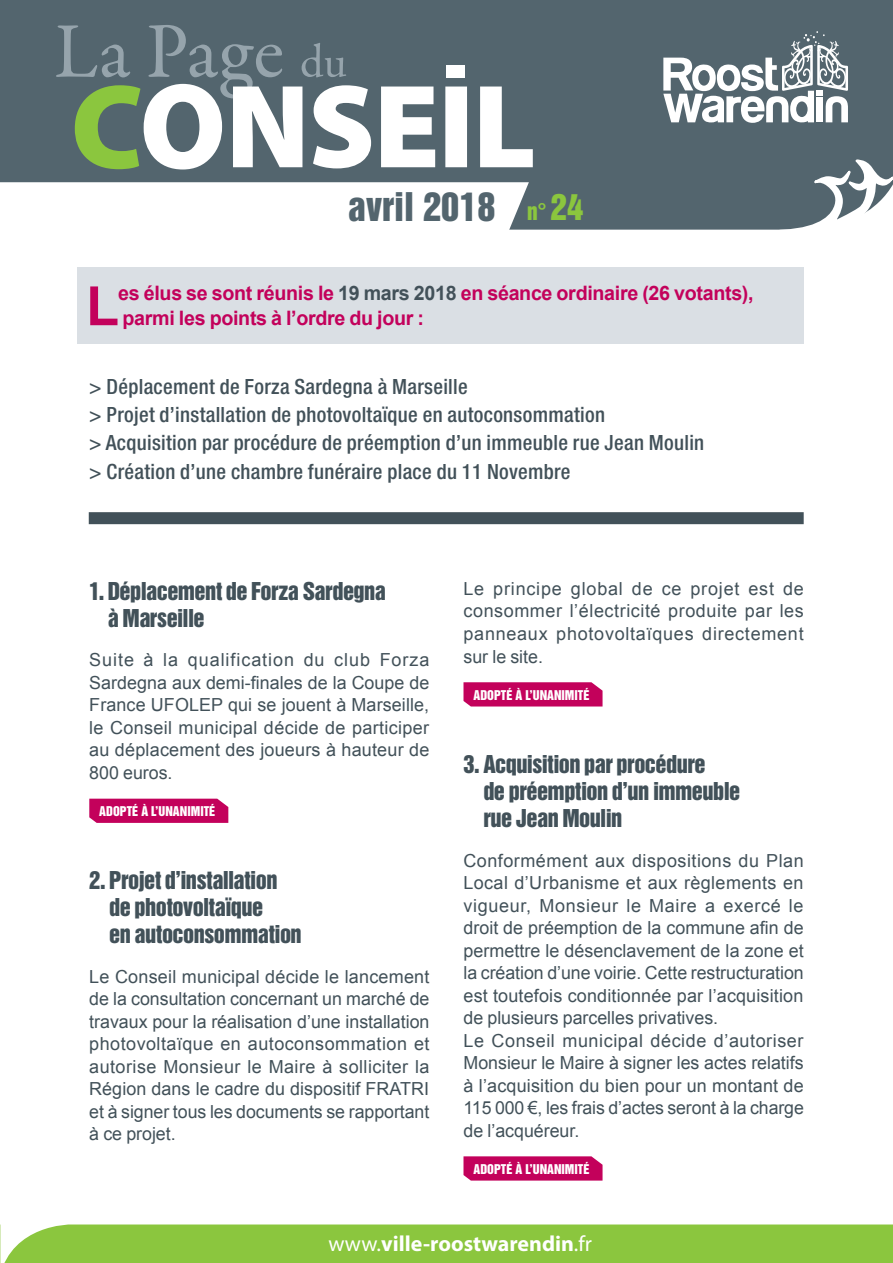
<style>
.page{position:relative;width:893px;height:1263px;background:#fff}
.page>*{position:absolute;margin:0;border:0;box-sizing:border-box;transform-origin:0 0}
.t1{font:700 54.6px "Arial";color:#c3015b}
.t2{font:36.15px "Helvetica Inserat";color:#53656e}
.t3{font:22.5px/27px "Helvetica Inserat";letter-spacing:-.025em;color:#425159}
.t4{font:700 21.9px "Myriad Pro";color:#fff}
.t5{font:500 condensed 21px/28.2px "Helvetica Neue";letter-spacing:.015em;color:#425159}
.t6{font:700 19.95px/24.9px "Arial";letter-spacing:-.015em;color:#c3015b}
.t7{font:18px/22.5px "Arial";letter-spacing:.01em;color:#425159;text-align:justify}
.t8{font:12.3px "Helvetica Inserat";color:#fff}
.s1{font-size:21.3px;color:#8bc63e}
.s2{font-size:32.85px;color:#8bc63e}
.s3{color:#425159}
.s4{font-weight:400}
</style>
<div class="page">
<div style="left:0;top:0;width:893px;height:230px;background:#53656e"></div>
<svg style="left:755px;top:157px;width:138px;height:73px"></svg>
<svg style="left:663px;top:31px;width:185px;height:92px"></svg>
<svg style="left:0;top:182px;width:529px;height:48px"></svg>
<svg style="left:56px;top:25px;width:477px;height:144px"></svg>
<div style="left:446px;top:65px;width:18px;height:13px;background:#fff"></div>
<div style="left:0;top:1224px;width:893px;height:39px;background:#8bc63e"></div>
<div style="left:77px;top:268px;width:727px;height:76px;background:#dadfe4"></div>
<div style="left:89px;top:512px;width:715px;height:12px;background:#425159"></div>
<div style="left:89px;top:799px;width:139px;height:24px;background:#c3015b"></div>
<div style="left:463px;top:682px;width:139px;height:24px;background:#c3015b"></div>
<div style="left:463px;top:1156px;width:139px;height:24px;background:#c3015b"></div>
<h2 class="t2" style="left:348px;top:186px;width:237px">avril 2018 <span class="s1">n°</span> <span class="s2">24</span></h2>
<h1 class="t1" style="left:86px;top:270px;width:35px">L</h1>
<p class="t6" style="left:118px;top:281px;width:637px">es élus se sont réunis le <span class="s3">19 mars 2018</span> en séance ordinaire (26 votants), parmi les points à l’ordre du jour :</p>
<p class="t5" style="left:89px;top:372px;width:616px">&gt; Déplacement de Forza Sardegna à Marseille<br>&gt; Projet d’installation de photovoltaïque en autoconsommation<br>&gt; Acquisition par procédure de préemption d’un immeuble rue Jean Moulin &gt; Création d’une chambre funéraire place du 11 Novembre</p>
<p class="t3" style="left:108px;top:578px;width:280px;text-indent:-19px">1. Déplacement de Forza Sardegna à Marseille</p>
<p class="t7" style="left:89px;top:649px;width:342px">Suite à la qualification du club Forza Sardegna aux demi-finales de la Coupe de France UFOLEP qui se jouent à Marseille, le Conseil municipal décide de participer au déplacement des joueurs à hauteur de 800 euros.</p>
<p class="t8" style="left:99px;top:804px;width:118px">ADOPTÉ À L’UNANIMITÉ</p>
<p class="t3" style="left:109px;top:867px;width:194px;text-indent:-20px">2. Projet d’installation de photovoltaïque<br>en autoconsommation</p>
<p class="t7" style="left:89px;top:965px;width:342px">Le Conseil municipal décide le lancement de la consultation concernant un marché de travaux pour la réalisation d’une installation photovoltaïque en autoconsommation et autorise Monsieur le Maire à solliciter la Région dans le cadre du dispositif FRATRI et à signer tous les documents se rapportant à ce projet.</p>
<p class="t7" style="left:463px;top:578px;width:342px">Le principe global de ce projet est de consommer l’électricité produite par les panneaux photovoltaïques directement sur le site.</p>
<p class="t8" style="left:473px;top:688px;width:118px">ADOPTÉ À L’UNANIMITÉ</p>
<p class="t3" style="left:483px;top:751px;width:258px;text-indent:-20px">3. Acquisition par procédure<br>de préemption d’un immeuble rue Jean Moulin</p>
<p class="t7" style="left:463px;top:849px;width:342px;text-align:left">Conformément aux dispositions du Plan Local d’Urbanisme et aux règlements en vigueur, Monsieur le Maire a exercé le droit de préemption de la commune afin de permettre le désenclavement de la zone et la création d’une voirie. Cette restructuration est toutefois conditionnée par l’acquisition de plusieurs parcelles privatives.<br>Le Conseil municipal décide d’autoriser Monsieur le Maire à signer les actes relatifs à l’acquisition du bien pour un montant de 115 000 €, les frais d’actes seront à la charge de l’acquéreur.</p>
<p class="t8" style="left:473px;top:1162px;width:118px">ADOPTÉ À L’UNANIMITÉ</p>
<p class="t4" style="left:329px;top:1230px;width:265px"><span class="s4">www.</span>ville-roostwarendin<span class="s4">.fr</span></p>
</div>
